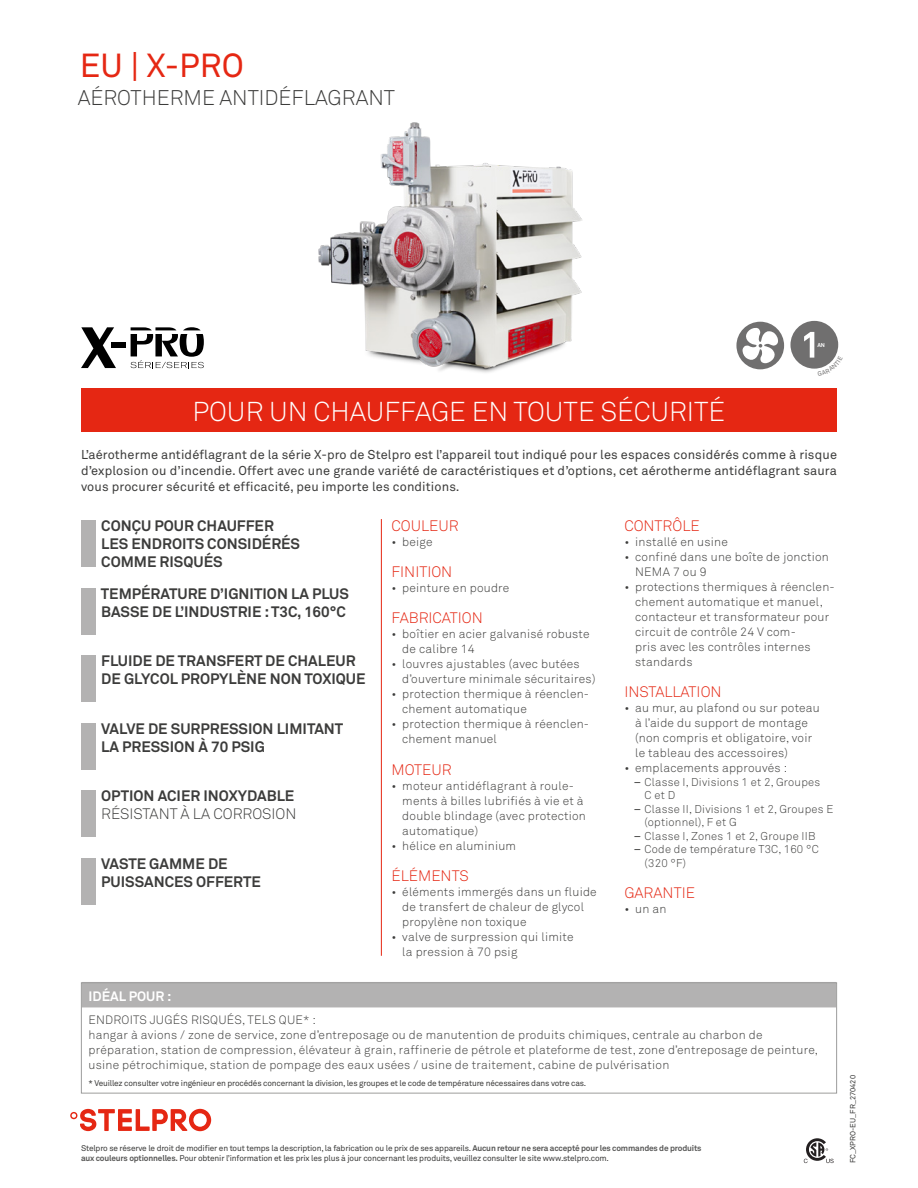
<style>
.page{position:relative;width:918px;height:1188px;background:#fff}
.page>*{position:absolute;margin:0;border:0;box-sizing:border-box;transform-origin:0 0}
.t1{font:33px "Akkurat";color:#e52713}
.t2{font:300 27px "Akkurat";color:#fff}
.t3{font:300 21px "Akkurat";color:#3c3c3b}
.t4{font:700 15px/18px "Akkurat";color:#3c3c3b}
.t5{font:300 15px "Akkurat";color:#e52713}
.t6{font:300 15px "Akkurat";color:#3c3c3b}
.t7{font:700 13.5px "Akkurat";color:#fff}
.t8{font:12.75px/16.5px "Akkurat";letter-spacing:.01em;color:#3c3c3b;text-align:justify}
.t9{font:300 12px/15px "Akkurat";letter-spacing:.02em;color:#3c3c3b}
.t10{font:300 11.25px "Akkurat";letter-spacing:.02em;color:#3c3c3b}
.t11{font:8.25px/9.9px "Akkurat";letter-spacing:-.02em;color:#3c3c3b}
.t12{font:7.5px "Akkurat";color:#3c3c3b}
.t13{font:700 5.55px "Akkurat";color:#fff}
.s1{font-weight:400}
.s2{font-weight:700;color:#575756}
</style>
<div class="page">
<svg style="left:804px;top:1138px;width:30px;height:25px"></svg>
<img style="left:297px;top:122px;width:307px;height:267px">
<div style="left:111px;top:342px;width:15px;height:6px;background:#000"></div>
<svg style="left:81px;top:327px;width:35px;height:41px"></svg>
<svg style="left:131px;top:327px;width:73px;height:41px"></svg>
<div style="left:736px;top:322px;width:48px;height:47px;background:#706f6f;border-radius:50%"></div>
<svg style="left:743px;top:327px;width:35px;height:36px"></svg>
<hr style="left:381px;top:519px;width:1px;height:437px;background:#e52713">
<div style="left:82px;top:982px;width:754px;height:25px;background:#b3b2b2"></div>
<div style="left:81px;top:982px;width:756px;height:112px;border:1px solid #9d9d9c"></div>
<div style="left:81px;top:520px;width:14px;height:47px;background:#b3b2b2"></div>
<div style="left:81px;top:588px;width:14px;height:47px;background:#b3b2b2"></div>
<div style="left:81px;top:655px;width:14px;height:47px;background:#b3b2b2"></div>
<div style="left:81px;top:723px;width:14px;height:47px;background:#b3b2b2"></div>
<div style="left:81px;top:790px;width:14px;height:47px;background:#b3b2b2"></div>
<div style="left:81px;top:858px;width:14px;height:47px;background:#b3b2b2"></div>
<div style="left:790px;top:321px;width:48px;height:48px;background:#706f6f;border-radius:50%"></div>
<div style="left:81px;top:389px;width:756px;height:43px;background:#e52713"></div>
<svg style="left:70px;top:1109px;width:141px;height:22px"></svg>
<svg style="left:804px;top:332px;width:35px;height:37px"></svg>
<h1 class="t1" style="left:80px;top:45px;width:165px">EU | X-PRO</h1>
<h3 class="t3" style="left:78px;top:85px;width:319px">AÉROTHERME ANTIDÉFLAGRANT</h3>
<p class="t13" style="left:817px;top:341px;width:9px">AN</p>
<h2 class="t2" style="left:193px;top:395px;width:534px">POUR UN CHAUFFAGE EN TOUTE SÉCURITÉ</h2>
<p class="t8" style="left:81px;top:446px;width:758px">L’aérotherme antidéflagrant de la série X-pro de Stelpro est l’appareil tout indiqué pour les espaces considérés comme à risque d’explosion ou d’incendie. Offert avec une grande variété de caractéristiques et d’options, cet aérotherme antidéflagrant saura vous procurer sécurité et efficacité, peu importe les conditions.</p>
<p class="t4" style="left:101px;top:517px;width:200px">CONÇU POUR CHAUFFER<br>LES ENDROITS CONSIDÉRÉS<br>COMME RISQUÉS</p>
<p class="t4" style="left:101px;top:584px;width:250px">TEMPÉRATURE D’IGNITION LA PLUS<br>BASSE DE L’INDUSTRIE : T3C, 160°C</p>
<p class="t4" style="left:101px;top:652px;width:266px">FLUIDE DE TRANSFERT DE CHALEUR<br>DE GLYCOL PROPYLÈNE NON TOXIQUE</p>
<p class="t4" style="left:101px;top:719px;width:244px">VALVE DE SURPRESSION LIMITANT<br>LA PRESSION À 70 PSIG</p>
<p class="t4" style="left:101px;top:787px;width:195px">OPTION ACIER INOXYDABLE</p>
<p class="t6" style="left:101px;top:804px;width:197px">RÉSISTANT À LA CORROSION</p>
<p class="t4" style="left:101px;top:854px;width:161px">VASTE GAMME DE<br>PUISSANCES OFFERTE</p>
<p class="t5" style="left:392px;top:516px;width:69px">COULEUR</p>
<p class="t9" style="left:392px;top:534px;width:43px">• beige</p>
<p class="t5" style="left:392px;top:563px;width:62px">FINITION</p>
<p class="t9" style="left:392px;top:580px;width:119px">• peinture en poudre</p>
<p class="t5" style="left:392px;top:609px;width:93px">FABRICATION</p>
<p class="t9" style="left:402px;top:627px;width:189px;text-indent:-11px">• boîtier en acier galvanisé robuste de calibre 14</p>
<p class="t9" style="left:402px;top:657px;width:195px;text-indent:-11px">• louvres ajustables (avec butées d’ouverture minimale sécuritaires)</p>
<p class="t9" style="left:402px;top:687px;width:188px;text-indent:-11px">• protection thermique à réenclen&shy;chement automatique</p>
<p class="t9" style="left:402px;top:717px;width:188px;text-indent:-11px">• protection thermique à réenclen&shy;chement manuel</p>
<p class="t5" style="left:392px;top:760px;width:62px">MOTEUR</p>
<p class="t9" style="left:402px;top:778px;width:185px;text-indent:-11px">• moteur antidéflagrant à roule&shy;ments à billes lubrifiés à vie et à double blindage (avec protection automatique)</p>
<p class="t9" style="left:392px;top:838px;width:126px">• hélice en aluminium</p>
<p class="t5" style="left:392px;top:866px;width:79px">ÉLÉMENTS</p>
<p class="t9" style="left:402px;top:884px;width:196px;text-indent:-11px">• éléments immergés dans un fluide de transfert de chaleur de glycol propylène non toxique</p>
<p class="t9" style="left:402px;top:929px;width:173px;text-indent:-11px">• valve de surpression qui limite la pression à 70 psig</p>
<p class="t5" style="left:624px;top:516px;width:77px">CONTRÔLE</p>
<p class="t9" style="left:624px;top:534px;width:105px">• installé en usine</p>
<p class="t9" style="left:635px;top:549px;width:195px;text-indent:-11px">• confiné dans une boîte de jonction<br>NEMA 7 ou 9</p>
<p class="t9" style="left:635px;top:579px;width:201px;text-indent:-11px">• protections thermiques à réenclen&shy;chement automatique et manuel, contacteur et transformateur pour circuit de contrôle 24 V com-<br>pris avec les contrôles internes standards</p>
<p class="t5" style="left:624px;top:683px;width:99px">INSTALLATION</p>
<p class="t9" style="left:635px;top:700px;width:186px;text-indent:-11px">• au mur, au plafond ou sur poteau à l’aide du support de montage (non compris et obligatoire, voir le tableau des accessoires)</p>
<p class="t9" style="left:624px;top:760px;width:164px">• emplacements approuvés :</p>
<p class="t10" style="left:634px;top:775px;width:188px"><span class="s1">−</span> Classe I, Divisions 1 et 2, Groupes</p>
<p class="t10" style="left:645px;top:788px;width:32px">C et D</p>
<p class="t10" style="left:634px;top:802px;width:201px"><span class="s1">−</span> Classe II, Divisions 1 et 2, Groupes E</p>
<p class="t10" style="left:645px;top:815px;width:94px">(optionnel), F et G</p>
<p class="t10" style="left:634px;top:829px;width:183px"><span class="s1">−</span> Classe I, Zones 1 et 2, Groupe IIB</p>
<p class="t10" style="left:634px;top:842px;width:186px"><span class="s1">−</span> Code de température T3C, 160 °C</p>
<p class="t10" style="left:645px;top:856px;width:43px">(320 °F)</p>
<p class="t5" style="left:624px;top:883px;width:72px">GARANTIE</p>
<p class="t9" style="left:624px;top:901px;width:44px">• un an</p>
<p class="t7" style="left:88px;top:987px;width:85px">IDÉAL POUR :</p>
<p class="t9" style="left:88px;top:1012px;width:731px">ENDROITS JUGÉS RISQUÉS, TELS QUE* :<br>hangar à avions / zone de service, zone d’entreposage ou de manutention de produits chimiques, centrale au charbon de préparation, station de compression, élévateur à grain, raffinerie de pétrole et plateforme de test, zone d’entreposage de peinture, usine pétrochimique, station de pompage des eaux usées / usine de traitement, cabine de pulvérisation</p>
<p class="t11" style="left:88px;top:1078px;width:499px">* Veuillez consulter votre ingénieur en procédés concernant la division, les groupes et le code de température nécessaires dans votre cas.</p>
<p class="t11" style="left:81px;top:1143px;width:622px">Stelpro se réserve le droit de modifier en tout temps la description, la fabrication ou le prix de ses appareils. <span class="s2">Aucun retour ne sera accepté pour les commandes de produits aux couleurs optionnelles.</span> Pour obtenir l’information et les prix les plus à jour concernant les produits, veuillez consulter le site www.stelpro.com.</p>
<p class="t12" style="left:848px;top:1163px;width:90px;rotate:-90deg">FC_XPRO-EU_FR_270420</p>
</div>
